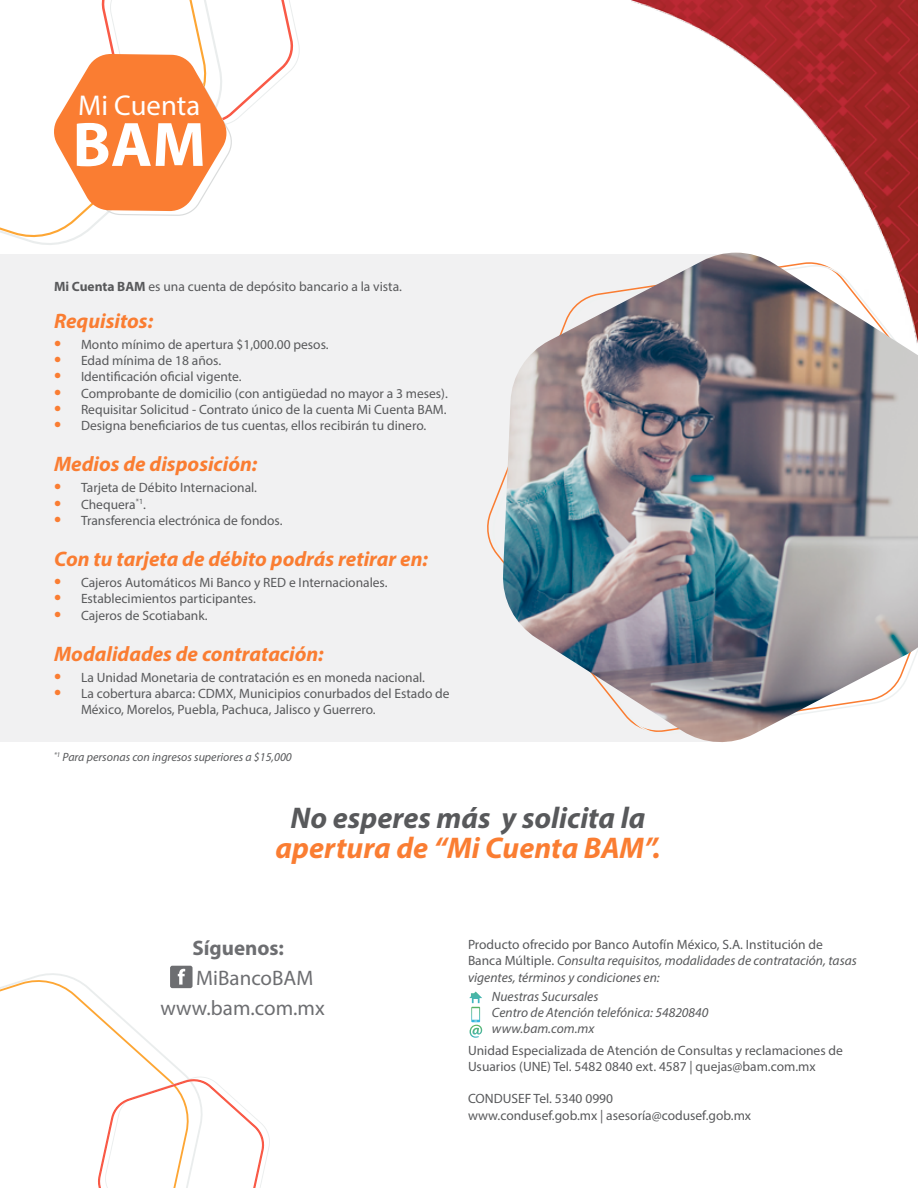
<style>
.page{position:relative;width:918px;height:1188px;background:#fff}
.page>*{position:absolute;margin:0;border:0;box-sizing:border-box;transform-origin:0 0}
.t1{font:700 63.3px "Myriad Pro";color:#fff}
.t2{font:italic 700 30px "Myriad Pro";color:#fa7d32}
.t3{font:italic 700 30px "Myriad Pro";color:#58595b}
.t4{font:28.65px "Myriad Pro";color:#fff}
.t5{font:italic 700 21px "Myriad Pro";color:#fa7d32}
.t6{font:21px/30px "Myriad Pro";color:#6d6e71}
.t7{font:700 21px "Myriad Pro";color:#6d6e71}
.t8{font:13.5px/16.2px "Myriad Pro";color:#58595b}
.t9{font:italic 13.5px/16.2px "Myriad Pro";color:#58595b}
.t10{font:italic 12px "Myriad Pro";color:#58595b}
.s1{font-weight:700}
.s2{font-weight:700;font-style:italic;font-size:21px;color:#fa7d32}
.s3{font-style:normal}
</style>
<div class="page">
<img style="left:171px;top:0;width:747px;height:1031px">
<svg style="left:28px;top:216px;width:195px;height:33px"></svg>
<svg style="left:0;top:216px;width:207px;height:25px"></svg>
<svg style="left:0;top:966px;width:270px;height:222px"></svg>
<svg style="left:54px;top:0;width:246px;height:216px"></svg>
<svg style="left:469px;top:992px;width:13px;height:46px"></svg>
<div style="left:0;top:254px;width:726px;height:488px;background:#f1f1f2"></div>
<img style="left:502px;top:253px;width:416px;height:491px">
<h3 class="t4" style="left:78px;top:87px;width:124px">Mi Cuenta</h3>
<h1 class="t1" style="left:73px;top:103px;width:135px">BAM</h1>
<p class="t8" style="left:54px;top:278px;width:350px"><span class="s1">Mi Cuenta BAM</span> es una cuenta de depósito bancario a la vista.</p>
<h3 class="t5" style="left:54px;top:307px;width:101px">Requisitos:</h3>
<p class="t8" style="left:54px;top:336px;width:276px"><span class="s2">•</span> Monto mínimo de apertura $1,000.00 pesos.</p>
<p class="t8" style="left:54px;top:352px;width:169px"><span class="s2">•</span> Edad mínima de 18 años.</p>
<p class="t8" style="left:54px;top:369px;width:189px"><span class="s2">•</span> Identificación oficial vigente.</p>
<p class="t8" style="left:54px;top:385px;width:395px"><span class="s2">•</span> Comprobante de domicilio (con antigüedad no mayor a 3 meses).</p>
<p class="t8" style="left:54px;top:401px;width:394px"><span class="s2">•</span> Requisitar Solicitud - Contrato único de la cuenta Mi Cuenta BAM.</p>
<p class="t8" style="left:54px;top:417px;width:374px"><span class="s2">•</span> Designa beneficiarios de tus cuentas, ellos recibirán tu dinero.</p>
<h3 class="t5" style="left:54px;top:451px;width:205px">Medios de disposición:</h3>
<p class="t8" style="left:54px;top:480px;width:205px"><span class="s2">•</span> Tarjeta de Débito Internacional.</p>
<p class="t8" style="left:54px;top:496px;width:93px"><span class="s2">•</span> Chequera<sup>*1</sup>.</p>
<p class="t8" style="left:54px;top:512px;width:230px"><span class="s2">•</span> Transferencia electrónica de fondos.</p>
<h3 class="t5" style="left:54px;top:545px;width:376px">Con tu tarjeta de débito podrás retirar en:</h3>
<p class="t8" style="left:54px;top:574px;width:335px"><span class="s2">•</span> Cajeros Automáticos Mi Banco y RED e Internacionales.</p>
<p class="t8" style="left:54px;top:591px;width:203px"><span class="s2">•</span> Establecimientos participantes.</p>
<p class="t8" style="left:54px;top:607px;width:155px"><span class="s2">•</span> Cajeros de Scotiabank.</p>
<h3 class="t5" style="left:54px;top:640px;width:271px">Modalidades de contratación:</h3>
<p class="t8" style="left:54px;top:669px;width:373px"><span class="s2">•</span> La Unidad Monetaria de contratación es en moneda nacional.</p>
<p class="t8" style="left:81px;top:685px;width:370px;text-indent:-27px"><span class="s2">•</span> La cobertura abarca: CDMX, Municipios conurbados del Estado de<br>México, Morelos, Puebla, Pachuca, Jalisco y Guerrero.</p>
<p class="t10" style="left:54px;top:750px;width:239px"><sup>*1</sup> Para personas con ingresos superiores a $15,000</p>
<h2 class="t3" style="left:291px;top:799px;width:356px">No esperes más y solicita la</h2>
<h2 class="t2" style="left:275px;top:829px;width:387px">apertura de “Mi Cuenta BAM”.</h2>
<h3 class="t7" style="left:192px;top:934px;width:93px">Síguenos:</h3>
<h3 class="t6" style="left:161px;top:962px;width:166px;text-indent:36px">MiBancoBAM www.bam.com.mx</h3>
<p class="t9" style="left:468px;top:936px;width:390px"><span class="s3">Producto ofrecido por Banco Autofín México, S.A. Institución de<br>Banca Múltiple.</span> Consulta requisitos, modalidades de contratación, tasas vigentes, términos y condiciones en:</p>
<p class="t9" style="left:492px;top:988px;width:218px">Nuestras Sucursales<br>Centro de Atención telefónica: 54820840 www.bam.com.mx</p>
<p class="t8" style="left:468px;top:1042px;width:376px">Unidad Especializada de Atención de Consultas y reclamaciones de<br>Usuarios (UNE) Tel. 5482 0840 ext. 4587 | quejas@bam.com.mx</p>
<p class="t8" style="left:468px;top:1091px;width:285px">CONDUSEF Tel. 5340 0990<br>www.condusef.gob.mx | asesoría@codusef.gob.mx</p>
</div>
